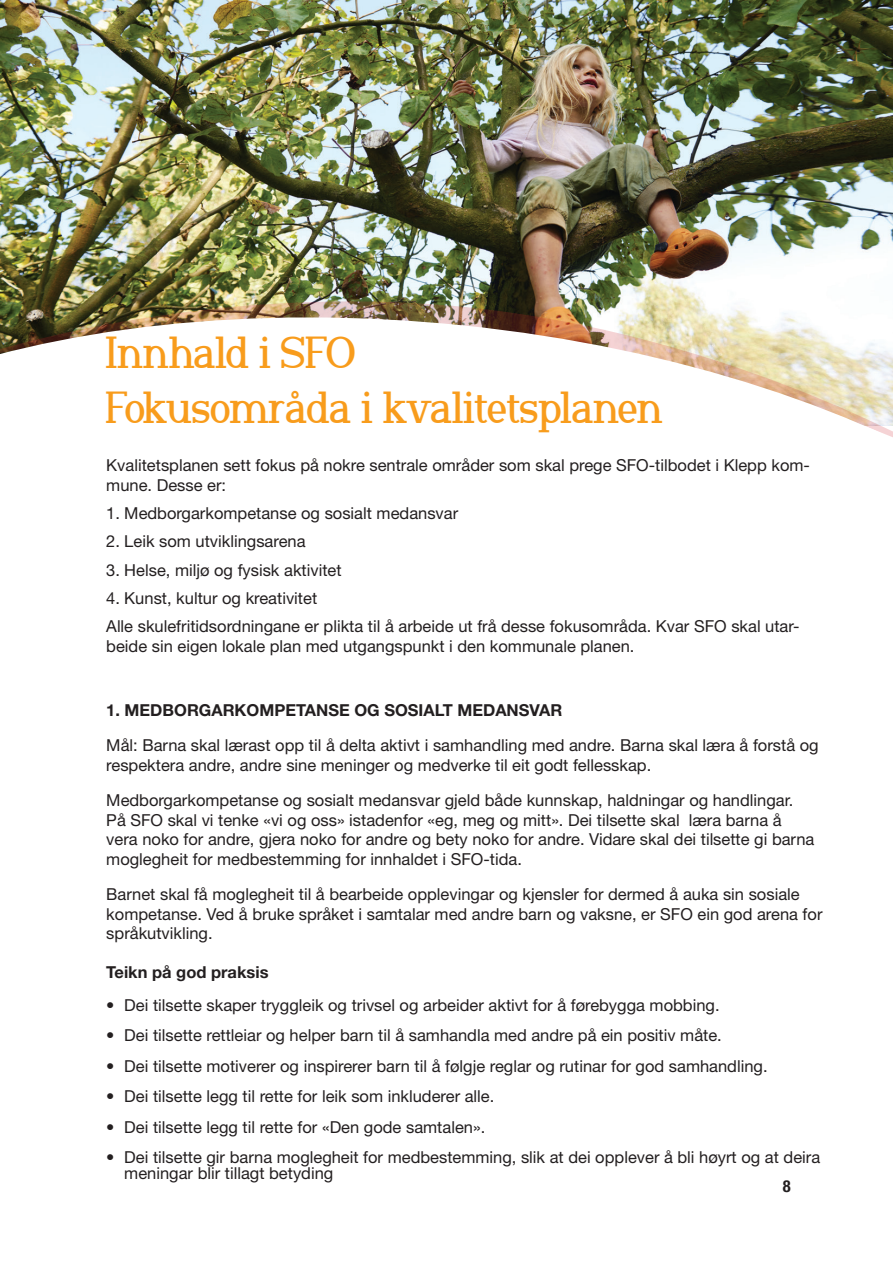
<style>
.page{position:relative;width:893px;height:1263px;background:#fff}
.page>*{position:absolute;margin:0;border:0;box-sizing:border-box;transform-origin:0 0}
.t1{font:45.75px/54.9px "Tinu Road";letter-spacing:-.01em;color:#f89c1c}
.t2{font:16.5px/19.5px "Helvetica Neue";color:#231f20}
.t3{font:700 16.5px "Helvetica Neue";color:#231f20}
.t4{font:700 condensed 16.5px "Helvetica Neue";color:#231f20}
</style>
<div class="page">
<img style="left:0;top:0;width:893px;height:278px">
<img style="left:0;top:281px;width:893px;height:156px">
<h1 class="t1" style="left:106px;top:324px;width:558px">Innhald i SFO<br>Fokusområda i kvalitetsplanen</h1>
<p class="t2" style="left:106px;top:455px;width:705px">Kvalitetsplanen sett fokus på nokre sentrale områder som skal prege SFO-tilbodet i Klepp kom&shy;mune. Desse er:</p>
<p class="t2" style="left:106px;top:503px;width:353px">1. Medborgarkompetanse og sosialt medansvar</p>
<p class="t2" style="left:106px;top:531px;width:201px">2. Leik som utviklingsarena</p>
<p class="t2" style="left:106px;top:560px;width:237px">3. Helse, miljø og fysisk aktivitet</p>
<p class="t2" style="left:106px;top:584px;width:695px;line-height:28.3px">4. Kunst, kultur og kreativitet<br>Alle skulefritidsordningane er plikta til å arbeide ut frå desse fokusområda. Kvar SFO skal utar-</p>
<p class="t2" style="left:106px;top:636px;width:530px">beide sin eigen lokale plan med utgangspunkt i den kommunale planen.</p>
<p class="t3" style="left:106px;top:700px;width:458px">1. MEDBORGARKOMPETANSE OG SOSIALT MEDANSVAR</p>
<p class="t2" style="left:106px;top:735px;width:714px">Mål: Barna skal lærast opp til å delta aktivt i samhandling med andre. Barna skal læra å forstå og respektera andre, andre sine meninger og medverke til eit godt fellesskap.</p>
<p class="t2" style="left:106px;top:790px;width:710px">Medborgarkompetanse og sosialt medansvar gjeld både kunnskap, haldningar og handlingar.<br>På SFO skal vi tenke «vi og oss» istadenfor «eg, meg og mitt». Dei tilsette skal læra barna å vera noko for andre, gjera noko for andre og bety noko for andre. Vidare skal dei tilsette gi barna moglegheit for medbestemming for innhaldet i SFO-tida.</p>
<p class="t2" style="left:106px;top:884px;width:718px">Barnet skal få moglegheit til å bearbeide opplevingar og kjensler for dermed å auka sin sosiale kompetanse. Ved å bruke språket i samtalar med andre barn og vaksne, er SFO ein god arena for språkutvikling.</p>
<p class="t3" style="left:106px;top:962px;width:164px">Teikn på god praksis</p>
<p class="t2" style="left:106px;top:995px;width:615px">• Dei tilsette skaper tryggleik og trivsel og arbeider aktivt for å førebygga mobbing.</p>
<p class="t2" style="left:106px;top:1025px;width:617px">• Dei tilsette rettleiar og helper barn til å samhandla med andre på ein positiv måte.</p>
<p class="t2" style="left:106px;top:1056px;width:663px">• Dei tilsette motiverer og inspirerer barn til å følgje reglar og rutinar for god samhandling.</p>
<p class="t2" style="left:106px;top:1086px;width:390px">• Dei tilsette legg til rette for leik som inkluderer alle.</p>
<p class="t2" style="left:106px;top:1117px;width:380px">• Dei tilsette legg til rette for «Den gode samtalen».</p>
<p class="t2" style="left:124px;top:1148px;width:697px;line-height:16.5px;text-indent:-18px">• Dei tilsette gir barna moglegheit for medbestemming, slik at dei opplever å bli høyrt og at deira meningar blir tillagt betyding</p>
<p class="t4" style="left:783px;top:1175px;width:9px">8</p>
</div>
